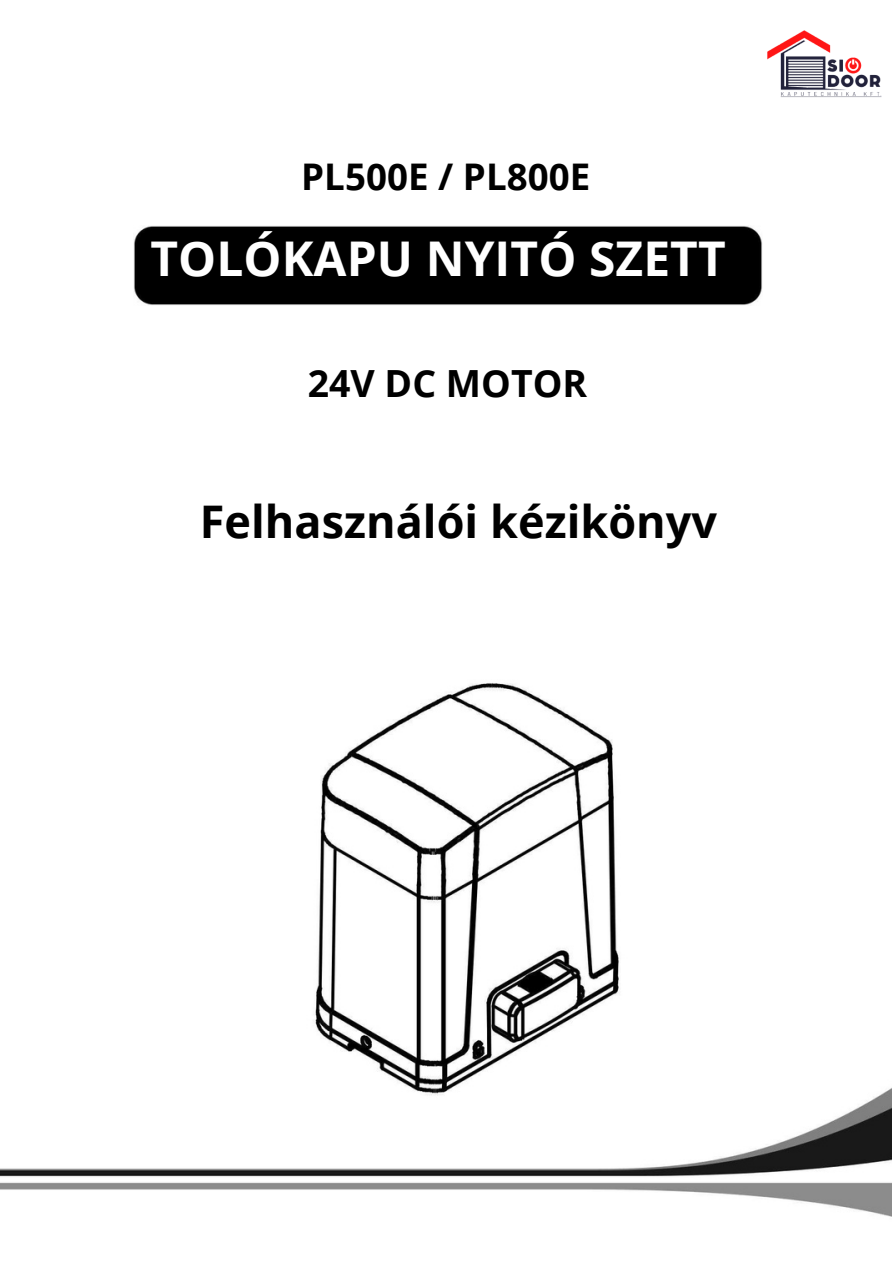
<style>
.page{position:relative;width:893px;height:1264px;background:#fff}
.page>*{position:absolute;margin:0;border:0;box-sizing:border-box;transform-origin:0 0}
.t1{font:700 47.85px "Open Sans";color:#fff}
.t2{font:700 45px "Open Sans";color:#000}
.t3{font:700 37.35px "Open Sans";color:#000}
.t4{font:700 36.75px "Open Sans";color:#000}
</style>
<div class="page">
<div style="left:134px;top:226px;width:628px;height:79px;background:#000"></div>
<img style="left:0;top:683px;width:891px;height:534px">
<img style="left:767px;top:30px;width:115px;height:67px">
<p class="t4" style="left:301px;top:150px;width:290px">PL500E / PL800E</p>
<p class="t1" style="left:150px;top:225px;width:576px">TOLÓKAPU NYITÓ SZETT</p>
<p class="t3" style="left:308px;top:357px;width:281px">24V DC MOTOR</p>
<p class="t2" style="left:200px;top:490px;width:519px">Felhasználói kézikönyv</p>
</div>
